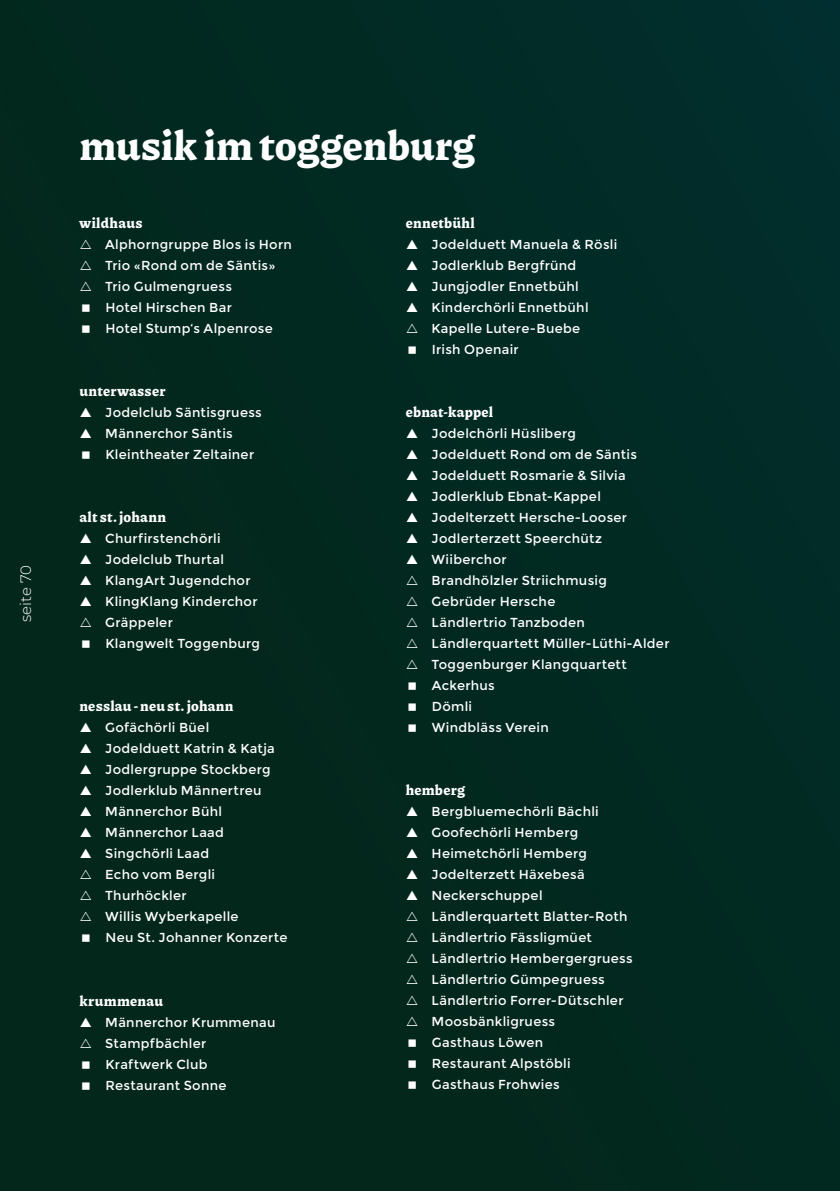
<style>
.page{position:relative;width:840px;height:1191px;background:#fff}
.page>*{position:absolute;margin:0;border:0;box-sizing:border-box;transform-origin:0 0}
.t1{font:900 40px "Piazzolla";letter-spacing:-.005em;color:#fff}
.t2{font:300 15px "Montserrat";letter-spacing:.005em;color:#fff}
.t3{font:900 14px "Piazzolla";letter-spacing:.015em;color:#fff}
.t4{font:13px/21px "Montserrat";letter-spacing:.025em;color:#fff}
</style>
<div class="page">
<img style="left:0;top:0;width:839px;height:1191px">
<svg style="left:80px;top:240px;width:11px;height:9px"></svg>
<svg style="left:80px;top:261px;width:11px;height:9px"></svg>
<svg style="left:80px;top:282px;width:11px;height:9px"></svg>
<svg style="left:82px;top:304px;width:8px;height:8px"></svg>
<svg style="left:82px;top:325px;width:8px;height:8px"></svg>
<svg style="left:80px;top:408px;width:11px;height:9px"></svg>
<svg style="left:80px;top:429px;width:11px;height:9px"></svg>
<svg style="left:82px;top:451px;width:8px;height:8px"></svg>
<svg style="left:80px;top:534px;width:11px;height:9px"></svg>
<svg style="left:80px;top:555px;width:11px;height:9px"></svg>
<svg style="left:80px;top:576px;width:11px;height:9px"></svg>
<svg style="left:80px;top:597px;width:11px;height:9px"></svg>
<svg style="left:80px;top:618px;width:11px;height:9px"></svg>
<svg style="left:82px;top:640px;width:8px;height:8px"></svg>
<svg style="left:80px;top:723px;width:11px;height:9px"></svg>
<svg style="left:80px;top:744px;width:11px;height:9px"></svg>
<svg style="left:80px;top:765px;width:11px;height:9px"></svg>
<svg style="left:80px;top:786px;width:11px;height:9px"></svg>
<svg style="left:80px;top:807px;width:11px;height:9px"></svg>
<svg style="left:80px;top:828px;width:11px;height:9px"></svg>
<svg style="left:80px;top:849px;width:11px;height:9px"></svg>
<svg style="left:80px;top:870px;width:11px;height:9px"></svg>
<svg style="left:80px;top:891px;width:11px;height:9px"></svg>
<svg style="left:80px;top:912px;width:11px;height:9px"></svg>
<svg style="left:82px;top:934px;width:8px;height:8px"></svg>
<svg style="left:80px;top:1017px;width:11px;height:9px"></svg>
<svg style="left:80px;top:1038px;width:11px;height:9px"></svg>
<svg style="left:82px;top:1060px;width:8px;height:8px"></svg>
<svg style="left:82px;top:1081px;width:8px;height:8px"></svg>
<svg style="left:406px;top:240px;width:11px;height:9px"></svg>
<svg style="left:406px;top:261px;width:11px;height:9px"></svg>
<svg style="left:406px;top:282px;width:11px;height:9px"></svg>
<svg style="left:406px;top:303px;width:11px;height:9px"></svg>
<svg style="left:406px;top:324px;width:11px;height:9px"></svg>
<svg style="left:408px;top:346px;width:8px;height:8px"></svg>
<svg style="left:406px;top:429px;width:11px;height:9px"></svg>
<svg style="left:406px;top:450px;width:11px;height:9px"></svg>
<svg style="left:406px;top:471px;width:11px;height:9px"></svg>
<svg style="left:406px;top:492px;width:11px;height:9px"></svg>
<svg style="left:406px;top:513px;width:11px;height:9px"></svg>
<svg style="left:406px;top:534px;width:11px;height:9px"></svg>
<svg style="left:406px;top:555px;width:11px;height:9px"></svg>
<svg style="left:406px;top:576px;width:11px;height:9px"></svg>
<svg style="left:406px;top:597px;width:11px;height:9px"></svg>
<svg style="left:406px;top:618px;width:11px;height:9px"></svg>
<svg style="left:406px;top:639px;width:11px;height:9px"></svg>
<svg style="left:406px;top:660px;width:11px;height:9px"></svg>
<svg style="left:408px;top:682px;width:8px;height:8px"></svg>
<svg style="left:408px;top:703px;width:8px;height:8px"></svg>
<svg style="left:408px;top:724px;width:8px;height:8px"></svg>
<svg style="left:406px;top:807px;width:11px;height:9px"></svg>
<svg style="left:406px;top:828px;width:11px;height:9px"></svg>
<svg style="left:406px;top:849px;width:11px;height:9px"></svg>
<svg style="left:406px;top:870px;width:11px;height:9px"></svg>
<svg style="left:406px;top:891px;width:11px;height:9px"></svg>
<svg style="left:406px;top:912px;width:11px;height:9px"></svg>
<svg style="left:406px;top:933px;width:11px;height:9px"></svg>
<svg style="left:406px;top:954px;width:11px;height:9px"></svg>
<svg style="left:406px;top:975px;width:11px;height:9px"></svg>
<svg style="left:406px;top:996px;width:11px;height:9px"></svg>
<svg style="left:406px;top:1017px;width:11px;height:9px"></svg>
<svg style="left:408px;top:1039px;width:8px;height:8px"></svg>
<svg style="left:408px;top:1060px;width:8px;height:8px"></svg>
<svg style="left:408px;top:1081px;width:8px;height:8px"></svg>
<p class="t2" style="left:16px;top:622px;width:59px;rotate:-90deg">seite 70</p>
<h1 class="t1" style="left:79px;top:122px;width:397px">musik im toggenburg</h1>
<p class="t3" style="left:79px;top:215px;width:65px">wildhaus</p>
<p class="t4" style="left:105px;top:234px;width:188px">Alphorngruppe Blos is Horn<br>Trio «Rond om de Säntis»<br>Trio Gulmengruess<br>Hotel Hirschen Bar<br>Hotel Stump‘s Alpenrose</p>
<p class="t3" style="left:79px;top:383px;width:88px">unterwasser</p>
<p class="t4" style="left:105px;top:402px;width:158px">Jodelclub Säntisgruess<br>Männerchor Säntis<br>Kleintheater Zeltainer</p>
<p class="t3" style="left:79px;top:509px;width:88px">alt st. johann</p>
<p class="t4" style="left:105px;top:528px;width:156px">Churfirstenchörli<br>Jodelclub Thurtal<br>KlangArt Jugendchor<br>KlingKlang Kinderchor<br>Gräppeler<br>Klangwelt Toggenburg</p>
<p class="t3" style="left:79px;top:698px;width:156px">nesslau - neu st. johann</p>
<p class="t4" style="left:105px;top:717px;width:184px">Gofächörli Büel<br>Jodelduett Katrin &amp; Katja<br>Jodlergruppe Stockberg<br>Jodlerklub Männertreu<br>Männerchor Bühl<br>Männerchor Laad<br>Singchörli Laad<br>Echo vom Bergli<br>Thurhöckler<br>Willis Wyberkapelle<br>Neu St. Johanner Konzerte</p>
<p class="t3" style="left:79px;top:992px;width:85px">krummenau</p>
<p class="t4" style="left:105px;top:1011px;width:172px">Männerchor Krummenau<br>Stampfbächler<br>Kraftwerk Club<br>Restaurant Sonne</p>
<p class="t3" style="left:405px;top:215px;width:71px">ennetbühl</p>
<p class="t4" style="left:431px;top:234px;width:187px">Jodelduett Manuela &amp; Rösli<br>Jodlerklub Bergfründ<br>Jungjodler Ennetbühl<br>Kinderchörli Ennetbühl<br>Kapelle Lutere-Buebe<br>Irish Openair</p>
<p class="t3" style="left:405px;top:404px;width:89px">ebnat-kappel</p>
<p class="t4" style="left:431px;top:423px;width:239px">Jodelchörli Hüsliberg<br>Jodelduett Rond om de Säntis<br>Jodelduett Rosmarie &amp; Silvia<br>Jodlerklub Ebnat-Kappel<br>Jodelterzett Hersche-Looser<br>Jodlerterzett Speerchütz<br>Wiiberchor<br>Brandhölzler Striichmusig<br>Gebrüder Hersche<br>Ländlertrio Tanzboden<br>Ländlerquartett Müller-Lüthi-Alder<br>Toggenburger Klangquartett<br>Ackerhus<br>Dömli<br>Windbläss Verein</p>
<p class="t3" style="left:405px;top:782px;width:61px">hemberg</p>
<p class="t4" style="left:431px;top:801px;width:202px">Bergbluemechörli Bächli<br>Goofechörli Hemberg<br>Heimetchörli Hemberg<br>Jodelterzett Häxebesä<br>Neckerschuppel<br>Ländlerquartett Blatter-Roth<br>Ländlertrio Fässligmüet<br>Ländlertrio Hembergergruess<br>Ländlertrio Gümpegruess<br>Ländlertrio Forrer-Dütschler<br>Moosbänkligruess<br>Gasthaus Löwen<br>Restaurant Alpstöbli<br>Gasthaus Frohwies</p>
</div>
